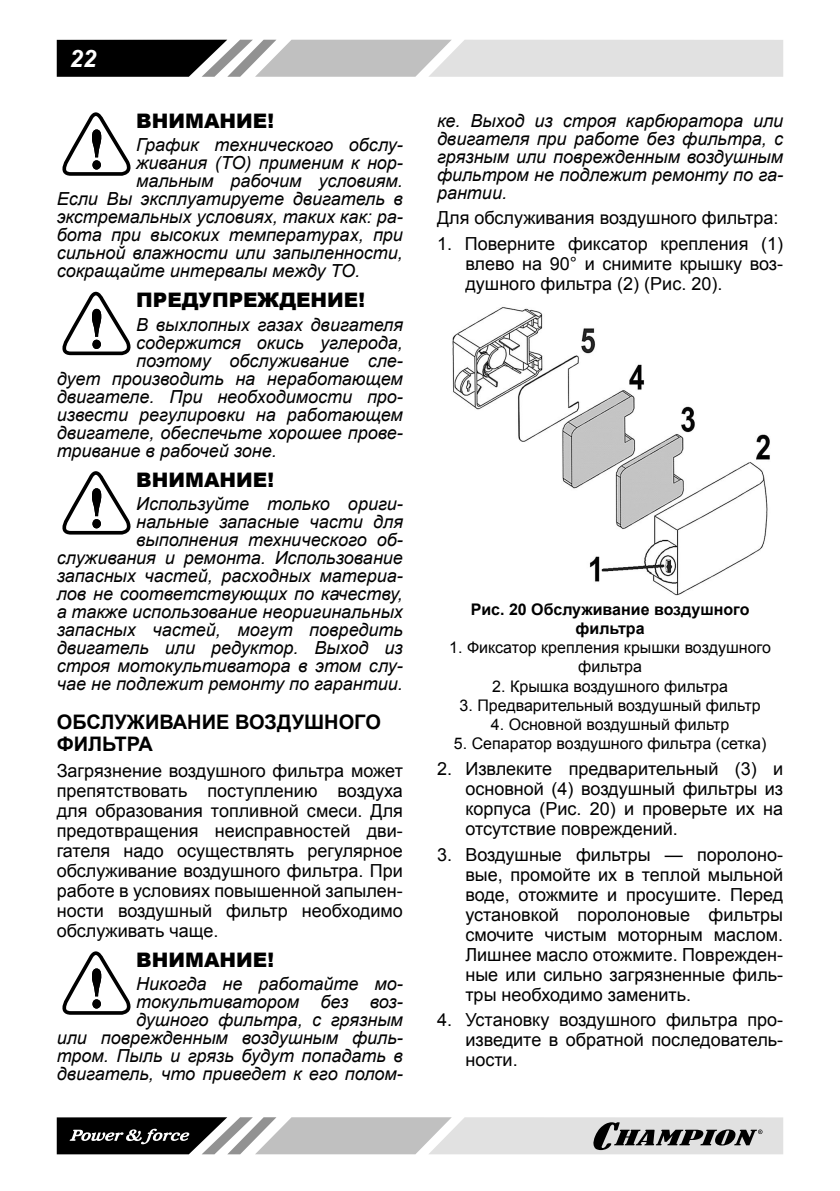
<style>
.page{position:relative;width:840px;height:1191px;background:#fff}
.page>*{position:absolute;margin:0;border:0;box-sizing:border-box;transform-origin:0 0}
.t1{font:italic 700 24px "Arial";color:#fff}
.t2{font:900 20px "Arial";color:#000}
.t3{font:700 20px/22px "Arial";color:#000}
.t4{font:italic 18px/18px "Arial";color:#000;text-align:right}
.t5{font:18px/20px "Arial";color:#000;text-align:justify}
.t6{font:16px/19.2px "Arial";color:#000;text-align:center}
.t7{font:700 16px/19.2px "Arial";color:#000;text-align:center}
</style>
<div class="page">
<svg style="left:57px;top:40px;width:725px;height:37px;background:#aaa"></svg>
<svg style="left:57px;top:1117px;width:725px;height:37px;background:#a1a1a1"></svg>
<svg style="left:62px;top:112px;width:69px;height:64px"></svg>
<svg style="left:62px;top:292px;width:69px;height:63px"></svg>
<svg style="left:62px;top:471px;width:69px;height:63px"></svg>
<svg style="left:62px;top:951px;width:69px;height:63px"></svg>
<img style="left:452px;top:307px;width:318px;height:288px">
<h1 class="t1" style="left:70px;top:44px;width:28px">22</h1>
<p class="t2" style="left:136px;top:106px;width:139px">ВНИМАНИЕ!</p>
<p class="t4" style="left:136px;top:136px;width:268px">График технического обслу-</p>
<p class="t4" style="left:136px;top:154px;width:268px">живания (ТО) применим к нор-</p>
<p class="t4" style="left:136px;top:172px;width:268px">мальным рабочим условиям.</p>
<p class="t4" style="left:57px;top:190px;width:347px">Если Вы эксплуатируете двигатель в</p>
<p class="t4" style="left:57px;top:208px;width:347px">экстремальных условиях, таких как: ра-</p>
<p class="t4" style="left:57px;top:226px;width:347px">бота при высоких температурах, при</p>
<p class="t4" style="left:57px;top:244px;width:347px">сильной влажности или запыленности,</p>
<p class="t4" style="left:57px;top:262px;width:305px">сокращайте интервалы между ТО.</p>
<p class="t2" style="left:136px;top:285px;width:230px">ПРЕДУПРЕЖДЕНИЕ!</p>
<p class="t4" style="left:136px;top:316px;width:268px">В выхлопных газах двигателя</p>
<p class="t4" style="left:136px;top:334px;width:268px">содержится окись углерода,</p>
<p class="t4" style="left:136px;top:352px;width:268px">поэтому обслуживание сле-</p>
<p class="t4" style="left:57px;top:370px;width:347px">дует производить на неработающем</p>
<p class="t4" style="left:57px;top:388px;width:347px">двигателе. При необходимости про-</p>
<p class="t4" style="left:57px;top:406px;width:347px">извести регулировки на работающем</p>
<p class="t4" style="left:57px;top:424px;width:347px">двигателе, обеспечьте хорошее прове-</p>
<p class="t4" style="left:57px;top:442px;width:221px">тривание в рабочей зоне.</p>
<p class="t2" style="left:136px;top:465px;width:139px">ВНИМАНИЕ!</p>
<p class="t4" style="left:57px;top:495px;width:347px">Используйте только ориги-<br>нальные запасные части для выполнения технического об&shy;служивания и ремонта. Использование запасных частей, расходных материа&shy;лов не соответствующих по качеству, а также использование неоригинальных запасных частей, могут повредить двигатель или редуктор. Выход из строя мотокультиватора в этом слу&shy;чае не подлежит ремонту по гарантии.</p>
<p class="t3" style="left:57px;top:712px;width:325px">ОБСЛУЖИВАНИЕ ВОЗДУШНОГО<br>ФИЛЬТРА</p>
<p class="t5" style="left:57px;top:761px;width:347px">Загрязнение воздушного фильтра может препятствовать поступлению воздуха для образования топливной смеси. Для предотвращения неисправностей дви&shy;гателя надо осуществлять регулярное обслуживание воздушного фильтра. При работе в условиях повышенной запылен&shy;ности воздушный фильтр необходимо обслуживать чаще.</p>
<p class="t2" style="left:136px;top:945px;width:139px">ВНИМАНИЕ!</p>
<p class="t4" style="left:57px;top:975px;width:347px">Никогда не работайте мо&shy;токультиватором без воз-<br>душного фильтра, с грязным<br>или поврежденным воздушным филь&shy;тром. Пыль и грязь будут попадать в двигатель, что приведет к его полом-</p>
<p class="t4" style="left:437px;top:111px;width:347px;text-align:justify">ке. Выход из строя карбюратора или двигателя при работе без фильтра, с грязным или поврежденным воздушным фильтром не подлежит ремонту по га&shy;рантии.</p>
<p class="t5" style="left:437px;top:208px;width:343px">Для обслуживания воздушного фильтра:</p>
<p class="t5" style="left:465px;top:234px;width:319px;text-indent:-28px">1. Поверните фиксатор крепления (1) влево на 90° и снимите крышку воз&shy;душного фильтра (2) (Рис. 20).</p>
<p class="t7" style="left:470px;top:600px;width:280px">Рис. 20 Обслуживание воздушного фильтра</p>
<p class="t6" style="left:449px;top:638px;width:323px">1. Фиксатор крепления крышки воздушного фильтра</p>
<p class="t6" style="left:492px;top:676px;width:237px">2. Крышка воздушного фильтра</p>
<p class="t6" style="left:459px;top:695px;width:302px">3. Предварительный воздушный фильтр</p>
<p class="t6" style="left:490px;top:715px;width:240px">4. Основной воздушный фильтр</p>
<p class="t6" style="left:453px;top:734px;width:314px">5. Сепаратор воздушного фильтра (сетка)</p>
<p class="t5" style="left:465px;top:758px;width:319px;text-indent:-28px">2. Извлеките предварительный (3) и основной (4) воздушный фильтры из корпуса (Рис. 20) и проверьте их на отсутствие повреждений.</p>
<p class="t5" style="left:465px;top:844px;width:319px;text-indent:-28px">3. Воздушные фильтры — поролоно&shy;вые, промойте их в теплой мыльной воде, отожмите и просушите. Перед установкой поролоновые фильтры смочите чистым моторным маслом.<br>Лишнее масло отожмите. Поврежден&shy;ные или сильно загрязненные филь&shy;тры необходимо заменить.</p>
<p class="t5" style="left:465px;top:1010px;width:319px;text-indent:-28px">4. Установку воздушного фильтра про&shy;изведите в обратной последователь&shy;ности.</p>
</div>
